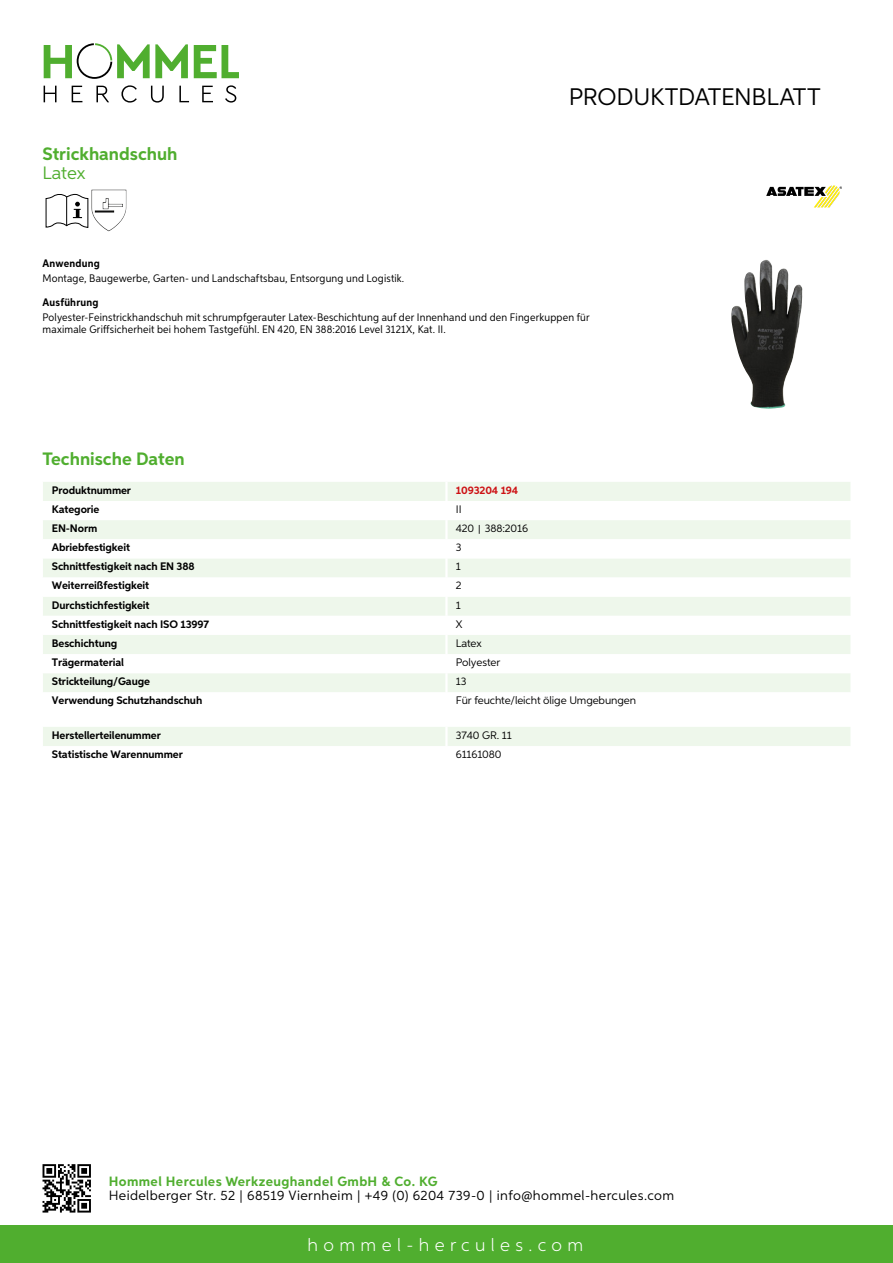
<style>
.page{position:relative;width:893px;height:1263px;background:#fff}
.page>*{position:absolute;margin:0;border:0;box-sizing:border-box;transform-origin:0 0}
.t1{font:24px "Aspira";letter-spacing:-.01em;color:#000}
.t2{font:700 18px "Aspira";color:#50ae2f}
.t3{font:300 18px "Aspira";letter-spacing:.3em;color:#fff}
.t4{font:18px "Aspira";color:#50ae2f}
.t5{font:13.5px "Aspira";letter-spacing:.03em;color:#000}
.t6{font:700 13.5px "Aspira";letter-spacing:.03em;color:#50ae2f}
.t7{font:700 10.95px "Aspira";letter-spacing:-.01em;color:#000}
.t8{font:10.95px/12px "Aspira Nar";letter-spacing:.015em;color:#000}
.t9{font:10.95px "Aspira";letter-spacing:-.01em;color:#000}
.t10{font:700 10.95px "Aspira Nar";letter-spacing:.02em;color:#000}
.t11{font:700 10.95px "Aspira";letter-spacing:-.01em;color:#cd1013}
.s1{font-family:"Wuerth Global";font-size:10.5px}
</style>
<div class="page">
<div style="left:0;top:1226px;width:893px;height:37px;background:#50ae2f"></div>
<svg style="left:43px;top:1164px;width:48px;height:48px"></svg>
<svg style="left:194px;top:45px;width:45px;height:33px"></svg>
<svg style="left:44px;top:43px;width:144px;height:36px"></svg>
<svg style="left:44px;top:86px;width:13px;height:16px"></svg>
<svg style="left:72px;top:86px;width:10px;height:16px"></svg>
<svg style="left:96px;top:86px;width:13px;height:16px"></svg>
<svg style="left:121px;top:85px;width:16px;height:18px"></svg>
<svg style="left:151px;top:86px;width:13px;height:17px"></svg>
<svg style="left:179px;top:86px;width:10px;height:16px"></svg>
<svg style="left:202px;top:86px;width:11px;height:16px"></svg>
<svg style="left:225px;top:85px;width:11px;height:18px"></svg>
<div style="left:43px;top:482px;width:807px;height:19px;background:#eef7eb"></div>
<svg style="left:43px;top:520px;width:807px;height:172px;fill:#eef7eb"></svg>
<hr style="left:445px;top:482px;width:3px;height:19px;background:#fff">
<hr style="left:445px;top:520px;width:3px;height:19px;background:#fff">
<hr style="left:445px;top:539px;width:3px;height:19px;background:#fff">
<hr style="left:445px;top:558px;width:3px;height:19px;background:#fff">
<hr style="left:445px;top:577px;width:3px;height:20px;background:#fff">
<hr style="left:445px;top:597px;width:3px;height:19px;background:#fff">
<hr style="left:445px;top:616px;width:3px;height:19px;background:#fff">
<hr style="left:445px;top:635px;width:3px;height:19px;background:#fff">
<hr style="left:445px;top:654px;width:3px;height:19px;background:#fff">
<hr style="left:445px;top:673px;width:3px;height:19px;background:#fff">
<div style="left:43px;top:727px;width:807px;height:19px;background:#eef7eb"></div>
<svg style="left:46px;top:193px;width:42px;height:35px"></svg>
<img style="left:91px;top:189px;width:8px;height:35px">
<img style="left:731px;top:260px;width:72px;height:149px">
<svg style="left:766px;top:185px;width:76px;height:22px"></svg>
<h2 class="t2" style="left:43px;top:142px;width:137px">Strickhandschuh</h2>
<h2 class="t4" style="left:43px;top:162px;width:44px">Latex</h2>
<h1 class="t1" style="left:569px;top:82px;width:253px">Produktdatenblatt</h1>
<p class="t10" style="left:43px;top:257px;width:59px">Anwendung</p>
<p class="t8" style="left:43px;top:273px;width:363px">Montage, Baugewerbe, Garten- und Landschaftsbau, Entsorgung und Logistik.</p>
<p class="t10" style="left:43px;top:295px;width:58px">Ausführung</p>
<p class="t8" style="left:43px;top:311px;width:549px">Polyester-Feinstrickhandschuh mit schrumpfgerauter Latex-Beschichtung auf der Innenhand und den Fingerkuppen für maximale Griffsicherheit bei hohem Tastgefühl. EN 420, EN 388:2016 Level 3121X, Kat. II.</p>
<h2 class="t2" style="left:43px;top:448px;width:144px">Technische Daten</h2>
<p class="t7" style="left:52px;top:483px;width:81px">Produktnummer</p>
<p class="t11" style="left:456px;top:483px;width:64px">1093204 194</p>
<p class="t7" style="left:52px;top:502px;width:49px">Kategorie</p>
<p class="t9" style="left:456px;top:502px;width:7px">II</p>
<p class="t7" style="left:52px;top:521px;width:47px">EN-Norm</p>
<p class="t9" style="left:456px;top:522px;width:74px">420 <span class="s1">|</span> 388:2016</p>
<p class="t7" style="left:52px;top:541px;width:80px">Abriebfestigkeit</p>
<p class="t9" style="left:456px;top:541px;width:7px">3</p>
<p class="t7" style="left:52px;top:560px;width:144px">Schnittfestigkeit nach EN 388</p>
<p class="t9" style="left:456px;top:560px;width:7px">1</p>
<p class="t7" style="left:52px;top:579px;width:99px">Weiterreißfestigkeit</p>
<p class="t9" style="left:456px;top:579px;width:7px">2</p>
<p class="t7" style="left:52px;top:598px;width:99px">Durchstichfestigkeit</p>
<p class="t9" style="left:456px;top:598px;width:7px">1</p>
<p class="t7" style="left:52px;top:617px;width:159px">Schnittfestigkeit nach ISO 13997</p>
<p class="t9" style="left:456px;top:617px;width:8px">X</p>
<p class="t7" style="left:52px;top:636px;width:67px">Beschichtung</p>
<p class="t9" style="left:456px;top:636px;width:27px">Latex</p>
<p class="t7" style="left:52px;top:655px;width:74px">Trägermaterial</p>
<p class="t9" style="left:456px;top:655px;width:46px">Polyester</p>
<p class="t7" style="left:52px;top:675px;width:100px">Strickteilung/Gauge</p>
<p class="t9" style="left:456px;top:675px;width:12px">13</p>
<p class="t7" style="left:52px;top:694px;width:152px">Verwendung Schutzhandschuh</p>
<p class="t9" style="left:456px;top:694px;width:182px">Für feuchte/leicht ölige U mgebungen</p>
<p class="t7" style="left:52px;top:728px;width:111px">Herstellerteilenummer</p>
<p class="t9" style="left:456px;top:728px;width:57px">3740 GR. 11</p>
<p class="t7" style="left:52px;top:747px;width:132px">Statistische Warennummer</p>
<p class="t9" style="left:456px;top:747px;width:47px">61161080</p>
<p class="t6" style="left:109px;top:1172px;width:330px">Hommel Hercules Werkzeughandel GmbH &amp; Co. KG</p>
<p class="t5" style="left:109px;top:1187px;width:567px">Heidelberger Str. 52 | 68519 Viernheim | +49 (0) 6204 739-0 | info@hommel-hercules.com</p>
<h2 class="t3" style="left:307px;top:1234px;width:277px">hommel-hercules.com</h2>
</div>
